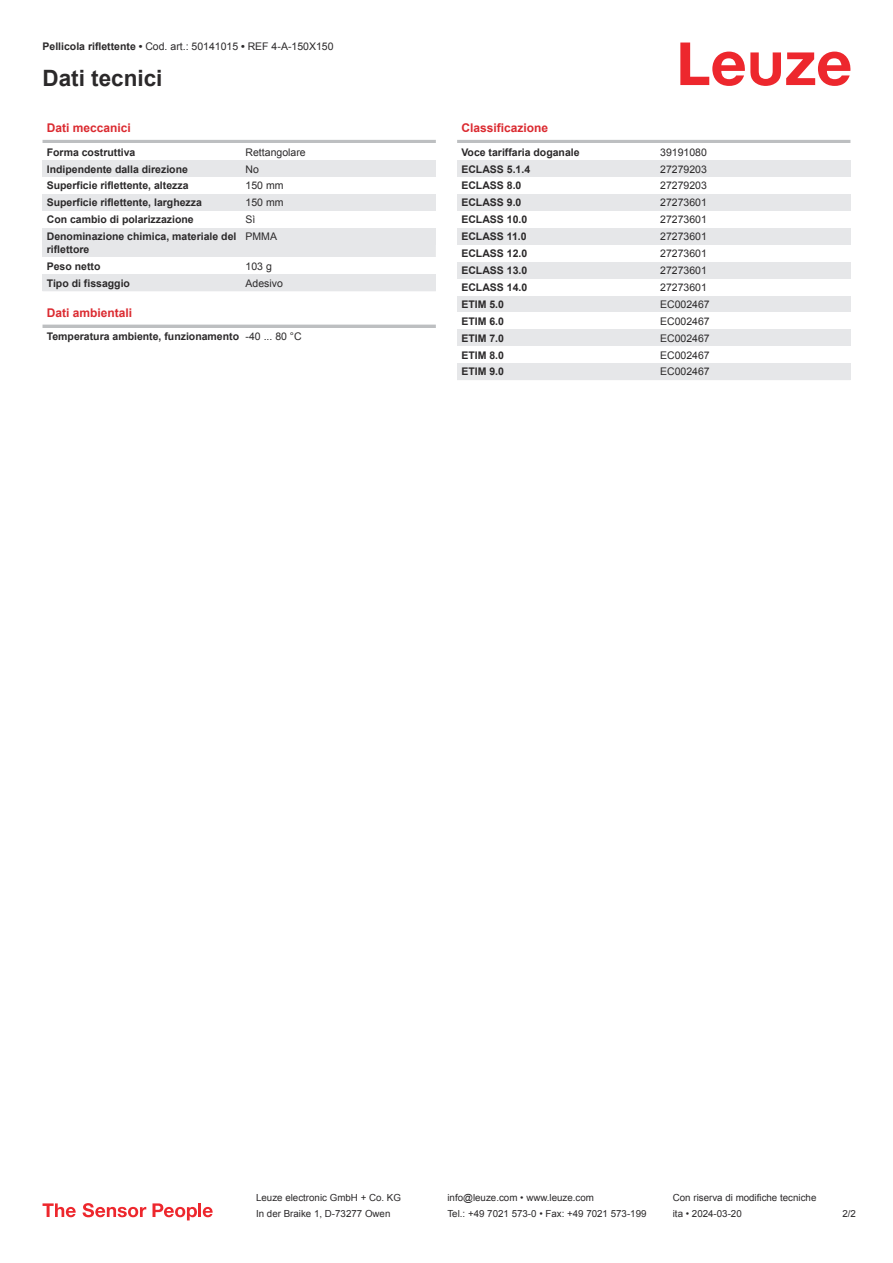
<style>
.page{position:relative;width:893px;height:1263px;background:#fff}
.page>*{position:absolute;margin:0;border:0;box-sizing:border-box;transform-origin:0 0}
.t1{font:700 22.5px "Arial";color:#2b292a}
.t2{font:700 12px "Arial";color:#db2a30}
.t3{font:700 10.5px/12.6px "Arial";color:#2b292a}
.t4{font:10.5px "Arial";color:#2b292a}
.t5{font:9.75px "Arial";color:#2b292a}
.s1{font-weight:700}
.s2{font-weight:400}
</style>
<div class="page">
<svg style="left:680px;top:43px;width:170px;height:43px"></svg>
<div style="left:242px;top:245px;width:194px;height:12px;background:#e6e7e9"></div>
<hr style="left:43px;top:140px;width:393px;height:3px;background:#bdbfc1">
<div style="left:43px;top:160px;width:199px;height:17px;background:#e6e7e9"></div>
<div style="left:242px;top:160px;width:194px;height:17px;background:#e6e7e9"></div>
<div style="left:43px;top:194px;width:199px;height:17px;background:#e6e7e9"></div>
<div style="left:242px;top:194px;width:194px;height:17px;background:#e6e7e9"></div>
<div style="left:43px;top:228px;width:199px;height:29px;background:#e6e7e9"></div>
<div style="left:242px;top:228px;width:194px;height:17px;background:#e6e7e9"></div>
<div style="left:43px;top:274px;width:199px;height:17px;background:#e6e7e9"></div>
<div style="left:242px;top:274px;width:194px;height:17px;background:#e6e7e9"></div>
<hr style="left:43px;top:325px;width:393px;height:3px;background:#bdbfc1">
<hr style="left:457px;top:140px;width:393px;height:3px;background:#bdbfc1">
<div style="left:457px;top:160px;width:200px;height:17px;background:#e6e7e9"></div>
<div style="left:657px;top:160px;width:193px;height:17px;background:#e6e7e9"></div>
<div style="left:457px;top:194px;width:200px;height:17px;background:#e6e7e9"></div>
<div style="left:657px;top:194px;width:193px;height:17px;background:#e6e7e9"></div>
<div style="left:457px;top:228px;width:200px;height:17px;background:#e6e7e9"></div>
<div style="left:657px;top:228px;width:193px;height:17px;background:#e6e7e9"></div>
<div style="left:457px;top:262px;width:200px;height:17px;background:#e6e7e9"></div>
<div style="left:657px;top:262px;width:193px;height:17px;background:#e6e7e9"></div>
<div style="left:457px;top:296px;width:200px;height:16px;background:#e6e7e9"></div>
<div style="left:657px;top:296px;width:193px;height:16px;background:#e6e7e9"></div>
<div style="left:457px;top:329px;width:200px;height:17px;background:#e6e7e9"></div>
<div style="left:657px;top:329px;width:193px;height:17px;background:#e6e7e9"></div>
<div style="left:457px;top:363px;width:200px;height:17px;background:#e6e7e9"></div>
<div style="left:657px;top:363px;width:193px;height:17px;background:#e6e7e9"></div>
<svg style="left:43px;top:1203px;width:33px;height:14px"></svg>
<svg style="left:83px;top:1203px;width:63px;height:14px"></svg>
<svg style="left:153px;top:1203px;width:44px;height:17px"></svg>
<hr style="left:198px;top:1203px;width:3px;height:14px;background:#ed272d">
<svg style="left:203px;top:1207px;width:10px;height:10px"></svg>
<p class="t4" style="left:43px;top:43px;width:292px"><span class="s1">Pellicola riflettente •</span> Cod. art.: 50141015 <span class="s1">•</span> REF 4-A-150X150</p>
<h1 class="t1" style="left:43px;top:70px;width:122px">Dati tecnici</h1>
<p class="t2" style="left:47px;top:123px;width:86px">Dati meccanici</p>
<p class="t3" style="left:47px;top:147px;width:90px">Forma costruttiva</p>
<p class="t4" style="left:246px;top:148px;width:62px">Rettangolare</p>
<p class="t3" style="left:47px;top:164px;width:143px">Indipendente dalla direzione</p>
<p class="t4" style="left:246px;top:165px;width:15px">No</p>
<p class="t3" style="left:47px;top:180px;width:143px">Superficie riflettente, altezza</p>
<p class="t4" style="left:246px;top:182px;width:39px">150 mm</p>
<p class="t3" style="left:47px;top:197px;width:157px">Superficie riflettente, larghezza</p>
<p class="t4" style="left:246px;top:199px;width:39px">150 mm</p>
<p class="t3" style="left:47px;top:214px;width:149px">Con cambio di polarizzazione</p>
<p class="t4" style="left:246px;top:216px;width:11px">Sì</p>
<p class="t3" style="left:47px;top:231px;width:191px">Denominazione chimica, materiale del riflettore</p>
<p class="t4" style="left:246px;top:232px;width:33px">PMMA</p>
<p class="t3" style="left:47px;top:261px;width:55px">Peso netto</p>
<p class="t4" style="left:246px;top:262px;width:28px">103 g</p>
<p class="t3" style="left:47px;top:278px;width:85px">Tipo di fissaggio</p>
<p class="t4" style="left:246px;top:279px;width:39px">Adesivo</p>
<p class="t2" style="left:47px;top:308px;width:87px">Dati ambientali</p>
<p class="t3" style="left:47px;top:331px;width:256px">Temperatura ambiente, funzionamento <span class="s2">-40 ... 80 °C</span></p>
<p class="t2" style="left:461px;top:123px;width:88px">Classificazione</p>
<p class="t3" style="left:461px;top:147px;width:120px">Voce tariffaria doganale</p>
<p class="t4" style="left:660px;top:148px;width:48px">39191080</p>
<p class="t3" style="left:461px;top:164px;width:70px">ECLASS 5.1.4</p>
<p class="t4" style="left:660px;top:165px;width:48px">27279203</p>
<p class="t3" style="left:461px;top:180px;width:62px">ECLASS 8.0</p>
<p class="t4" style="left:660px;top:182px;width:48px">27279203</p>
<p class="t3" style="left:461px;top:197px;width:62px">ECLASS 9.0</p>
<p class="t4" style="left:660px;top:199px;width:48px">27273601</p>
<p class="t3" style="left:461px;top:214px;width:67px">ECLASS 10.0</p>
<p class="t4" style="left:660px;top:216px;width:48px">27273601</p>
<p class="t3" style="left:461px;top:231px;width:67px">ECLASS 11.0</p>
<p class="t4" style="left:660px;top:232px;width:48px">27273601</p>
<p class="t3" style="left:461px;top:248px;width:67px">ECLASS 12.0</p>
<p class="t4" style="left:660px;top:249px;width:48px">27273601</p>
<p class="t3" style="left:461px;top:265px;width:67px">ECLASS 13.0</p>
<p class="t4" style="left:660px;top:266px;width:48px">27273601</p>
<p class="t3" style="left:461px;top:282px;width:67px">ECLASS 14.0</p>
<p class="t4" style="left:660px;top:283px;width:48px">27273601</p>
<p class="t3" style="left:461px;top:299px;width:44px">ETIM 5.0</p>
<p class="t4" style="left:660px;top:300px;width:51px">EC002467</p>
<p class="t3" style="left:461px;top:316px;width:44px">ETIM 6.0</p>
<p class="t4" style="left:660px;top:317px;width:51px">EC002467</p>
<p class="t3" style="left:461px;top:333px;width:44px">ETIM 7.0</p>
<p class="t4" style="left:660px;top:334px;width:51px">EC002467</p>
<p class="t3" style="left:461px;top:349px;width:44px">ETIM 8.0</p>
<p class="t4" style="left:660px;top:351px;width:51px">EC002467</p>
<p class="t3" style="left:461px;top:366px;width:44px">ETIM 9.0</p>
<p class="t4" style="left:660px;top:368px;width:51px">EC002467</p>
<p class="t5" style="left:256px;top:1194px;width:146px">Leuze electronic GmbH + Co. KG</p>
<p class="t5" style="left:447px;top:1194px;width:148px">info@leuze.com • www.leuze.com</p>
<p class="t5" style="left:673px;top:1194px;width:145px">Con riserva di modifiche tecniche</p>
<p class="t5" style="left:256px;top:1210px;width:136px">In der Braike 1, D-73277 Owen</p>
<p class="t5" style="left:447px;top:1210px;width:201px">Tel.: +49 7021 573-0 • Fax: +49 7021 573-199</p>
<p class="t5" style="left:673px;top:1210px;width:70px">ita • 2024-03-20</p>
<p class="t5" style="left:842px;top:1210px;width:15px">2 /2</p>
</div>
